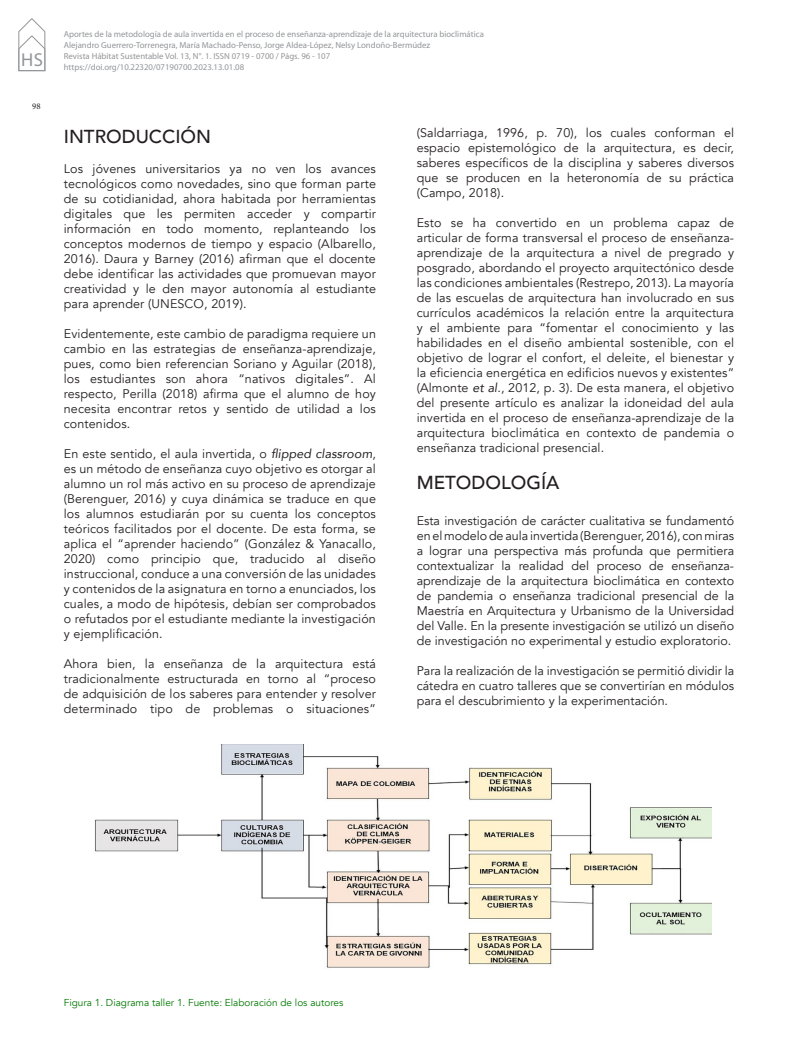
<style>
.page{position:relative;width:798px;height:1063px;background:#fff}
.page>*{position:absolute;margin:0;border:0;box-sizing:border-box;transform-origin:0 0}
._09_TITULOS_TEXTOS{font:500 18.75px "Avenir";color:#231f20}
.t1{font:18.75px "Myriad Pro";color:#939598}
._07_CUERPO_TEXTO{font:12.5px/15px "Avenir";letter-spacing:.01em;color:#231f20;text-align:justify}
._14_PIE_DE_FOTOS{font:10px "Avenir";color:#007800}
.t2{font:8.75px/11.2px "Myriad Pro";color:#939598}
.t3{font:8.75px "Minion Pro";color:#231f20}
.s1{font-style:italic}
</style>
<div class="page">
<svg style="left:19px;top:18px;width:26px;height:53px"></svg>
<img style="left:94px;top:745px;width:616px;height:223px">
<h1 class="t1" style="left:21px;top:48px;width:24px">HS</h1>
<p class="t3" style="left:32px;top:101px;width:10px">98</p>
<p class="t2" style="left:64px;top:28px;width:421px">Aportes de la metodología de aula invertida en el proceso de enseñanza-aprendizaje de la arquitectura bioclimática Alejandro Guerrero-Torrenegra, María Machado-Penso, Jorge Aldea-López, Nelsy Londoño-Bermúdez<br>Revista Hábitat Sustentable Vol. 13, N°. 1. ISSN 0719 - 0700 / Págs. 96 - 107 https://doi.org/10.22320/07190700.2023.13.01.08</p>
<p class="_09_TITULOS_TEXTOS" style="left:64px;top:120px;width:149px">INTRODUCCIÓN</p>
<p class="_07_CUERPO_TEXTO" style="left:64px;top:161px;width:313px">Los jóvenes universitarios ya no ven los avances tecnológicos como novedades, sino que forman parte de su cotidianidad, ahora habitada por herramientas digitales que les permiten acceder y compartir información en todo momento, replanteando los conceptos modernos de tiempo y espacio (Albarello, 2016). Daura y Barney (2016) afirman que el docente debe identificar las actividades que promuevan mayor creatividad y le den mayor autonomía al estudiante para aprender (UNESCO, 2019).</p>
<p class="_07_CUERPO_TEXTO" style="left:64px;top:326px;width:313px">Evidentemente, este cambio de paradigma requiere un cambio en las estrategias de enseñanza-aprendizaje, pues, como bien referencian Soriano y Aguilar (2018), los estudiantes son ahora “nativos digitales”. Al respecto, Perilla (2018) afirma que el alumno de hoy necesita encontrar retos y sentido de utilidad a los contenidos.</p>
<p class="_07_CUERPO_TEXTO" style="left:64px;top:446px;width:313px">En este sentido, el aula invertida, o <span class="s1">flipped classroom</span>, es un método de enseñanza cuyo objetivo es otorgar al alumno un rol más activo en su proceso de aprendizaje (Berenguer, 2016) y cuya dinámica se traduce en que los alumnos estudiarán por su cuenta los conceptos teóricos facilitados por el docente. De esta forma, se aplica el “aprender haciendo” (González &amp; Yanacallo, 2020) como principio que, traducido al diseño instruccional, conduce a una conversión de las unidades y contenidos de la asignatura en torno a enunciados, los cuales, a modo de hipótesis, debían ser comprobados o refutados por el estudiante mediante la investigación y ejemplificación.</p>
<p class="_07_CUERPO_TEXTO" style="left:64px;top:656px;width:313px">Ahora bien, la enseñanza de la arquitectura está tradicionalmente estructurada en torno al “proceso de adquisición de los saberes para entender y resolver determinado tipo de problemas o situaciones”</p>
<p class="_07_CUERPO_TEXTO" style="left:416px;top:125px;width:319px">(Saldarriaga, 1996, p. 70), los cuales conforman el espacio epistemológico de la arquitectura, es decir, saberes específicos de la disciplina y saberes diversos que se producen en la heteronomía de su práctica (Campo, 2018).</p>
<p class="_07_CUERPO_TEXTO" style="left:416px;top:215px;width:319px">Esto se ha convertido en un problema capaz de articular de forma transversal el proceso de enseñanza&shy;aprendizaje de la arquitectura a nivel de pregrado y posgrado, abordando el proyecto arquitectónico desde las condiciones ambientales (Restrepo, 2013). La mayoría de las escuelas de arquitectura han involucrado en sus currículos académicos la relación entre la arquitectura y el ambiente para “fomentar el conocimiento y las habilidades en el diseño ambiental sostenible, con el objetivo de lograr el confort, el deleite, el bienestar y la eficiencia energética en edificios nuevos y existentes” (Almonte <span class="s1">et al</span>., 2012, p. 3). De esta manera, el objetivo del presente artículo es analizar la idoneidad del aula invertida en el proceso de enseñanza-aprendizaje de la arquitectura bioclimática en contexto de pandemia o enseñanza tradicional presencial.</p>
<p class="_09_TITULOS_TEXTOS" style="left:416px;top:466px;width:144px">METODOLOGÍA</p>
<p class="_07_CUERPO_TEXTO" style="left:416px;top:513px;width:319px">Esta investigación de carácter cualitativa se fundamentó en el modelo de aula invertida (Berenguer, 2016), con miras a lograr una perspectiva más profunda que permitiera contextualizar la realidad del proceso de enseñanza&shy;aprendizaje de la arquitectura bioclimática en contexto de pandemia o enseñanza tradicional presencial de la Maestría en Arquitectura y Urbanismo de la Universidad del Valle. En la presente investigación se utilizó un diseño de investigación no experimental y estudio exploratorio.</p>
<p class="_07_CUERPO_TEXTO" style="left:416px;top:663px;width:319px">Para la realización de la investigación se permitió dividir la cátedra en cuatro talleres que se convertirían en módulos para el descubrimiento y la experimentación.</p>
<p class="_14_PIE_DE_FOTOS" style="left:64px;top:997px;width:281px">Figura 1. Diagrama taller 1. Fuente: Elaboración de los autores</p>
</div>
